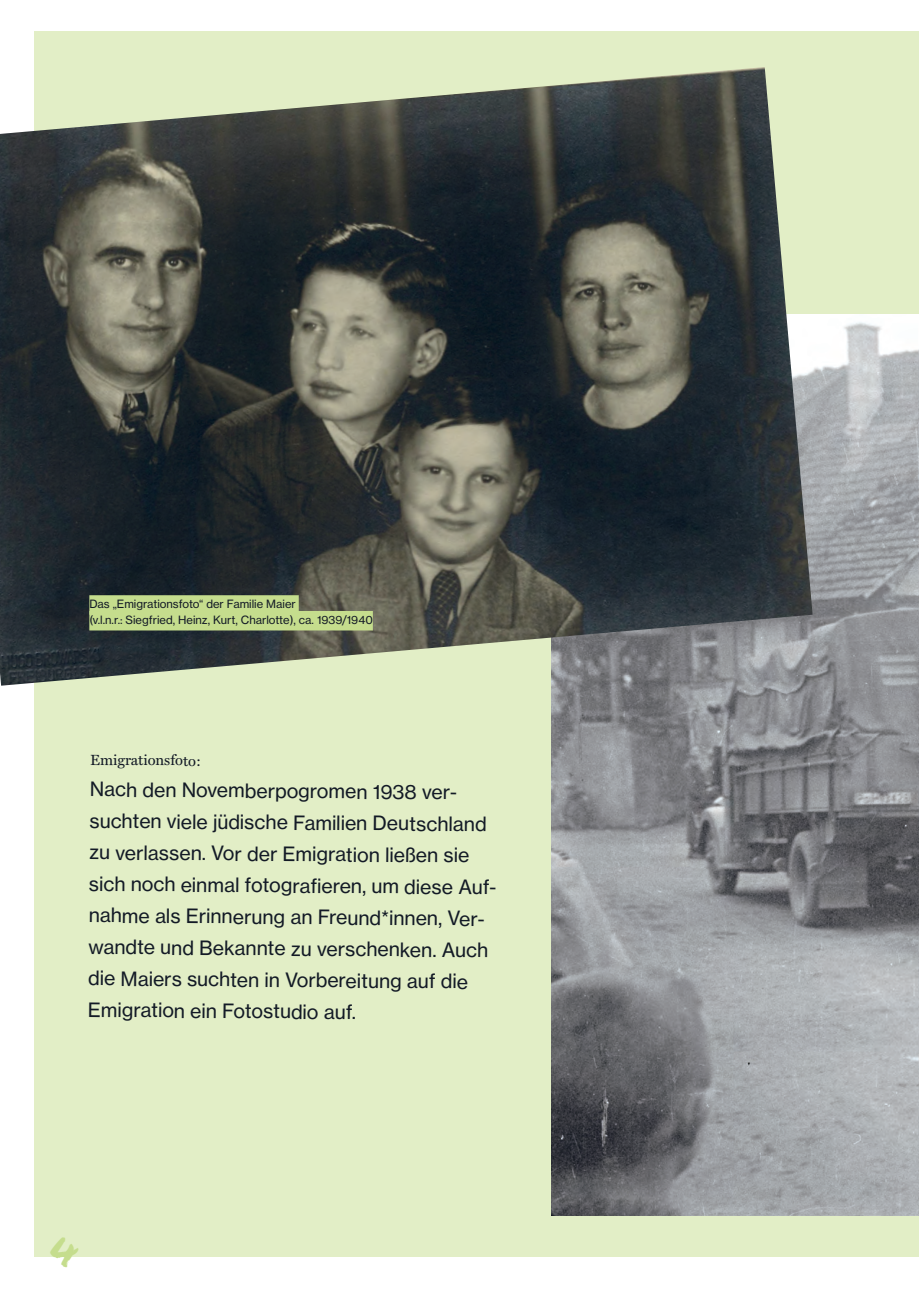
<style>
.page{position:relative;width:919px;height:1289px;background:#fff}
.page>*{position:absolute;margin:0;border:0;box-sizing:border-box;transform-origin:0 0}
.t1{font:43.5px "Flood Std";color:#c5dd8d}
.t2{font:19.5px/31.5px "N Haas Grotesk TX Pro 55 Rg";letter-spacing:-.01em;color:#131a26}
.t3{font:14.85px "Miller Text";color:#131a26}
.t4{font:11.25px/15.8px "N Haas Grotesk TX Pro 55 Rg";color:#131a26}
</style>
<div class="page">
<div style="left:34px;top:32px;width:884px;height:1224px;background:#e2eec6"></div>
<img style="left:551px;top:315px;width:367px;height:900px">
<img style="left:0;top:67px;width:812px;height:618px">
<div style="left:89px;top:595px;width:210px;height:19px;background:#c5dd8d"></div>
<div style="left:89px;top:611px;width:284px;height:19px;background:#c5dd8d"></div>
<p class="t4" style="left:89px;top:596px;width:285px">Das „Emigrationsfoto“ der Familie Maier<br>(v.l.n.r.: Siegfried, Heinz, Kurt, Charlotte), ca. 1939/1940</p>
<p class="t3" style="left:90px;top:747px;width:112px;rotate:1deg">Emigrationsfoto:</p>
<p class="t2" style="left:88px;top:775px;width:410px">Nach den Novemberpogromen 1938 ver&shy;suchten viele jüdische Familien Deutschland zu verlassen. Vor der Emigration ließen sie sich noch einmal fotografieren, um diese Auf&shy;nahme als Erinnerung an Freund*innen, Ver&shy;wandte und Bekannte zu verschenken. Auch die Maiers suchten in Vorbereitung auf die Emigration ein Fotostudio auf.</p>
<h1 class="t1" style="left:49px;top:1226px;width:31px">4</h1>
</div>
